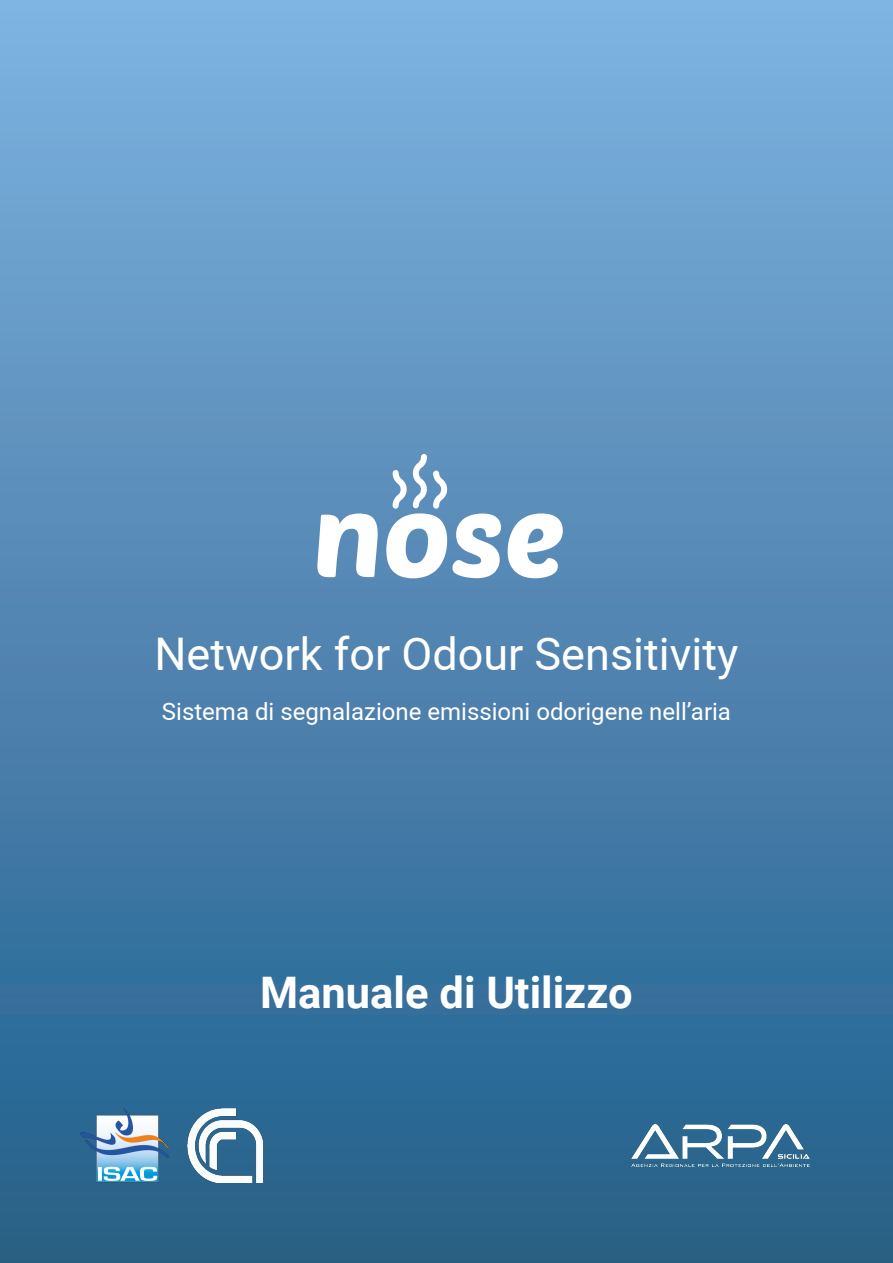
<style>
.page{position:relative;width:893px;height:1263px;background:#fff}
.page>*{position:absolute;margin:0;border:0;box-sizing:border-box;transform-origin:0 0}
.t1{font:45px "Roboto";color:#fff}
.t2{font:700 43.5px "Roboto";color:#fff}
.t3{font:24px "Roboto";color:#fff}
</style>
<div class="page">
<div style="left:0;top:0;width:893px;height:1263px;background:linear-gradient(to bottom,#7fb1df,#225d87)"></div>
<img style="left:188px;top:1108px;width:75px;height:75px">
<img style="left:81px;top:1108px;width:88px;height:75px">
<img style="left:631px;top:1124px;width:178px;height:42px">
<svg style="left:317px;top:513px;width:61px;height:64px"></svg>
<svg style="left:507px;top:513px;width:56px;height:65px"></svg>
<svg style="left:386px;top:454px;width:115px;height:124px"></svg>
<p class="t1" style="left:155px;top:627px;width:585px">Network for Odour Sensitivity</p>
<p class="t3" style="left:162px;top:697px;width:571px">Sistema di segnalazione emissioni odorigene nell’aria</p>
<p class="t2" style="left:260px;top:962px;width:374px">Manuale di Utilizzo</p>
</div>
